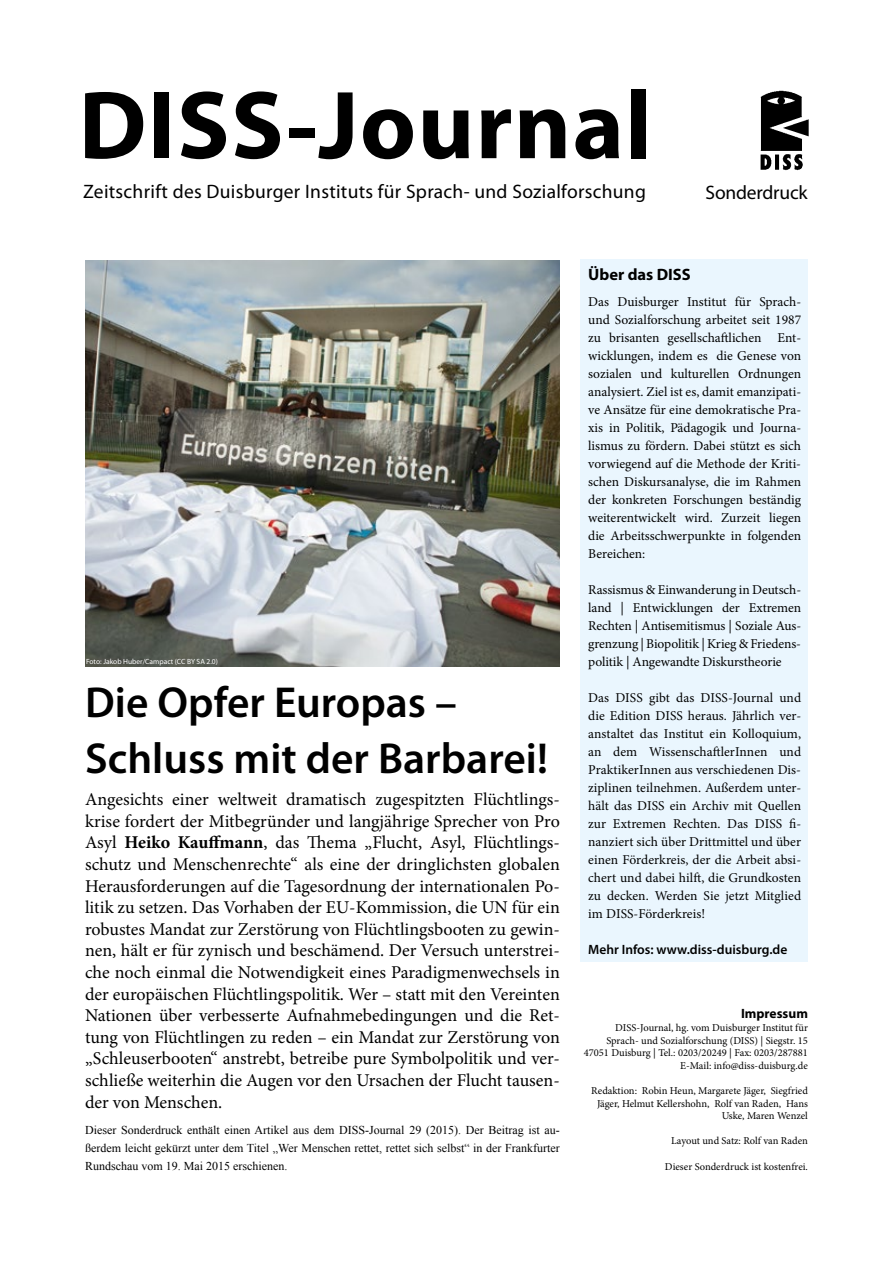
<style>
.page{position:relative;width:893px;height:1263px;background:#fff}
.page>*{position:absolute;margin:0;border:0;box-sizing:border-box;transform-origin:0 0}
.t1{font:700 97.5px "Myriad Pro";letter-spacing:.015em;color:#000}
.t2{font:600 43.5px/56.6px "Myriad Pro";color:#000}
.t3{font:19.5px "Myriad Pro";letter-spacing:.015em;color:#000}
.t4{font:19.5px "Myriad Pro";letter-spacing:-.01em;color:#000}
.t5{font:18px/21.6px "Minion Pro";color:#000;text-align:justify}
.t6{font:700 16.5px "Myriad Pro";color:#000}
.t7{font:13.5px/18px "Minion Pro";color:#000;text-align:justify}
.t8{font:600 13.5px "Myriad Pro";color:#000}
.t9{font:700 13.5px "Myriad Pro";color:#000}
.t10{font:12px/18px "Times New Roman";color:#000;text-align:justify}
.t11{font:10.5px/12.6px "Minion Pro";color:#000;text-align:right}
.t12{font:7.5px "Myriad Pro";color:#fff}
.s1{font-weight:700}
</style>
<div class="page">
<img style="left:760px;top:90px;width:49px;height:81px">
<div style="left:580px;top:259px;width:228px;height:703px;background:#eaf6fe"></div>
<img style="left:85px;top:261px;width:475px;height:405px">
<h1 class="t1" style="left:79px;top:62px;width:575px">DISS-Journal</h1>
<h3 class="t3" style="left:83px;top:179px;width:564px">Zeitschrift des Duisburger Instituts für Sprach- und Sozialforschung</h3>
<h3 class="t4" style="left:705px;top:180px;width:104px">Sonderdruck</h3>
<p class="t12" style="left:86px;top:657px;width:133px">Foto: Jakob Huber/Campact (CC BY SA 2.0)</p>
<h2 class="t2" style="left:85px;top:673px;width:464px">Die Opfer Europas –<br>Schluss mit der Barbarei!</h2>
<p class="t5" style="left:85px;top:789px;width:476px">Angesichts einer weltweit dramatisch zugespitzten Flüchtlings&shy;krise fordert der Mitbegründer und langjährige Sprecher von Pro Asyl <span class="s1">Heiko Kauffmann</span>, das Thema „Flucht, Asyl, Flüchtlings&shy;schutz und Menschenrechte“ als eine der dringlichsten globalen Herausforderungen auf die Tagesordnung der internationalen Po&shy;litik zu setzen. Das Vorhaben der EU-Kommission, die UN für ein robustes Mandat zur Zerstörung von Flüchtlingsbooten zu gewin&shy;nen, hält er für zynisch und beschämend. Der Versuch unterstrei&shy;che noch einmal die Notwendigkeit eines Paradigmenwechsels in der europäischen Flüchtlingspolitik. Wer – statt mit den Vereinten Nationen über verbesserte Aufnahmebedingungen und die Ret&shy;tung von Flüchtlingen zu reden – ein Mandat zur Zerstörung von „Schleuserbooten“ anstrebt, betreibe pure Symbolpolitik und ver&shy;schließe weiterhin die Augen vor den Ursachen der Flucht tausen&shy;der von Menschen.</p>
<p class="t10" style="left:85px;top:1121px;width:476px">Dieser Sonderdruck enthält einen Artikel aus dem DISS-Journal 29 (2015). Der Beitrag ist au&shy;ßerdem leicht gekürzt unter dem Titel „Wer Menschen rettet, rettet sich selbst“ in der Frankfurter Rundschau vom 19. Mai 2015 erschienen.</p>
<p class="t6" style="left:588px;top:264px;width:104px">Über das DISS</p>
<p class="t7" style="left:588px;top:293px;width:214px">Das Duisburger Institut für Sprach&shy;und Sozialforschung arbeitet seit 1987 zu brisanten gesellschaftlichen Ent&shy;wicklungen, indem es die Genese von sozialen und kulturellen Ordnungen analysiert. Ziel ist es, damit emanzipati&shy;ve Ansätze für eine demokratische Pra&shy;xis in Politik, Pädagogik und Journa&shy;lismus zu fördern. Dabei stützt es sich vorwiegend auf die Methode der Kriti&shy;schen Diskursanalyse, die im Rahmen der konkreten Forschungen beständig weiterentwickelt wird. Zurzeit liegen die Arbeitsschwerpunkte in folgenden Bereichen:</p>
<p class="t7" style="left:588px;top:581px;width:214px">Rassismus &amp; Einwanderung in Deutsch&shy;land | Entwicklungen der Extremen Rechten | Antisemitismus | Soziale Aus&shy;grenzung | Biopolitik | Krieg &amp; Friedens&shy;politik | Angewandte Diskurstheorie</p>
<p class="t7" style="left:588px;top:689px;width:214px">Das DISS gibt das DISS-Journal und die Edition DISS heraus. Jährlich ver&shy;anstaltet das Institut ein Kolloquium, an dem WissenschaftlerInnen und PraktikerInnen aus verschiedenen Dis&shy;ziplinen teilnehmen. Außerdem unter&shy;hält das DISS ein Archiv mit Quellen zur Extremen Rechten. Das DISS fi&shy;nanziert sich über Drittmittel und über einen Förderkreis, der die Arbeit absi&shy;chert und dabei hilft, die Grundkosten zu decken. Werden Sie jetzt Mitglied im DISS-Förderkreis!</p>
<p class="t8" style="left:588px;top:941px;width:201px">Mehr Infos: www.diss-duisburg.de</p>
<p class="t9" style="left:741px;top:1005px;width:68px">Impressum</p>
<p class="t11" style="left:584px;top:1021px;width:226px">DISS-Journal, hg. vom Duisburger Institut für Sprach- und Sozialforschung (DISS) | Siegstr. 15<br>47051 Duisburg | Tel.: 0203/20249 | Fax: 0203/287881<br>E-Mail: info@diss-duisburg.de</p>
<p class="t11" style="left:591px;top:1084px;width:218px">Redaktion: Robin Heun, Margarete Jäger, Siegfried<br>Jäger, Helmut Kellershohn, Rolf van Raden, Hans<br>Uske, Maren Wenzel</p>
<p class="t11" style="left:671px;top:1135px;width:138px">Layout und Satz: Rolf van Raden</p>
<p class="t11" style="left:665px;top:1160px;width:144px">Dieser Sonderdruck ist kostenfrei.</p>
</div>
